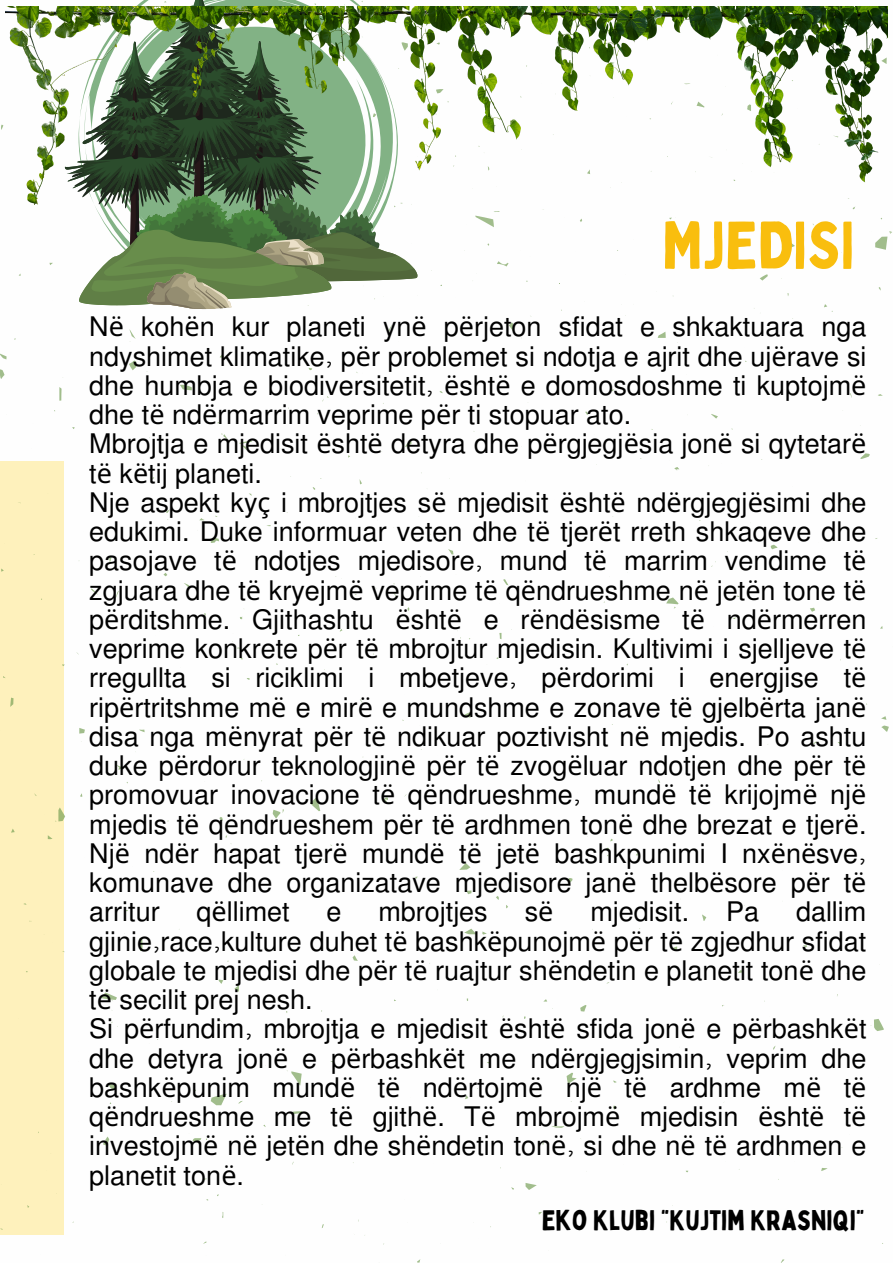
<style>
.page{position:relative;width:893px;height:1263px;background:#fff}
.page>*{position:absolute;margin:0;border:0;box-sizing:border-box;transform-origin:0 0}
.t1{font:65.47px "Bobby Jones";color:#f9be0e}
.t2{font:27.75px "Bobby Jones";color:#000}
.t3{font:27px/29.2px "Mukti";color:#000}
.s1{font-family:"Noto Sans"}
</style>
<div class="page">
<div style="left:0;top:461px;width:64px;height:773px;background:#fef1bc"></div>
<svg style="left:91px;top:588px;width:7px;height:7px"></svg>
<svg style="left:129px;top:360px;width:7px;height:10px"></svg>
<svg style="left:10px;top:698px;width:4px;height:9px"></svg>
<svg style="left:220px;top:354px;width:4px;height:4px"></svg>
<svg style="left:234px;top:985px;width:5px;height:6px"></svg>
<svg style="left:103px;top:1136px;width:6px;height:9px"></svg>
<svg style="left:497px;top:261px;width:11px;height:6px"></svg>
<svg style="left:139px;top:938px;width:3px;height:13px"></svg>
<svg style="left:499px;top:633px;width:2px;height:6px"></svg>
<svg style="left:219px;top:817px;width:4px;height:4px"></svg>
<svg style="left:101px;top:992px;width:16px;height:9px"></svg>
<svg style="left:108px;top:1084px;width:7px;height:5px"></svg>
<svg style="left:211px;top:1094px;width:16px;height:11px"></svg>
<svg style="left:551px;top:1126px;width:13px;height:2px"></svg>
<svg style="left:771px;top:545px;width:6px;height:4px"></svg>
<svg style="left:674px;top:467px;width:5px;height:4px"></svg>
<svg style="left:0;top:369px;width:5px;height:10px"></svg>
<svg style="left:310px;top:797px;width:10px;height:14px"></svg>
<svg style="left:580px;top:1005px;width:6px;height:6px"></svg>
<svg style="left:860px;top:453px;width:10px;height:6px"></svg>
<svg style="left:59px;top:387px;width:3px;height:14px"></svg>
<svg style="left:821px;top:1168px;width:6px;height:3px"></svg>
<svg style="left:239px;top:441px;width:13px;height:9px"></svg>
<svg style="left:210px;top:537px;width:9px;height:6px"></svg>
<svg style="left:509px;top:322px;width:5px;height:11px"></svg>
<svg style="left:352px;top:955px;width:6px;height:6px"></svg>
<svg style="left:870px;top:1019px;width:14px;height:12px"></svg>
<svg style="left:475px;top:211px;width:24px;height:16px"></svg>
<svg style="left:666px;top:597px;width:12px;height:12px"></svg>
<svg style="left:657px;top:332px;width:9px;height:6px"></svg>
<svg style="left:180px;top:384px;width:12px;height:6px"></svg>
<svg style="left:702px;top:914px;width:4px;height:7px"></svg>
<svg style="left:79px;top:728px;width:6px;height:6px"></svg>
<svg style="left:448px;top:549px;width:5px;height:5px"></svg>
<svg style="left:466px;top:890px;width:5px;height:4px"></svg>
<svg style="left:139px;top:729px;width:6px;height:3px"></svg>
<svg style="left:464px;top:929px;width:12px;height:5px"></svg>
<svg style="left:711px;top:414px;width:7px;height:5px"></svg>
<svg style="left:673px;top:946px;width:4px;height:5px"></svg>
<svg style="left:116px;top:765px;width:6px;height:5px"></svg>
<svg style="left:566px;top:1072px;width:10px;height:12px"></svg>
<svg style="left:525px;top:1183px;width:12px;height:7px"></svg>
<svg style="left:129px;top:329px;width:7px;height:13px"></svg>
<svg style="left:568px;top:878px;width:4px;height:5px"></svg>
<svg style="left:219px;top:979px;width:4px;height:5px"></svg>
<svg style="left:824px;top:304px;width:9px;height:8px"></svg>
<svg style="left:784px;top:239px;width:16px;height:8px"></svg>
<svg style="left:221px;top:433px;width:7px;height:7px"></svg>
<svg style="left:192px;top:1138px;width:15px;height:4px"></svg>
<svg style="left:459px;top:863px;width:11px;height:7px"></svg>
<svg style="left:383px;top:797px;width:5px;height:5px"></svg>
<svg style="left:503px;top:579px;width:5px;height:6px"></svg>
<svg style="left:881px;top:716px;width:8px;height:15px"></svg>
<svg style="left:405px;top:441px;width:6px;height:6px"></svg>
<svg style="left:760px;top:274px;width:7px;height:7px"></svg>
<svg style="left:0;top:354px;width:7px;height:5px"></svg>
<svg style="left:11px;top:829px;width:4px;height:4px"></svg>
<svg style="left:291px;top:1111px;width:11px;height:3px"></svg>
<svg style="left:875px;top:231px;width:17px;height:19px"></svg>
<svg style="left:287px;top:1070px;width:15px;height:16px"></svg>
<svg style="left:273px;top:809px;width:11px;height:10px"></svg>
<svg style="left:810px;top:608px;width:5px;height:4px"></svg>
<svg style="left:463px;top:712px;width:7px;height:6px"></svg>
<svg style="left:55px;top:807px;width:10px;height:15px"></svg>
<svg style="left:79px;top:0;width:339px;height:310px"></svg>
<img style="left:6px;top:6px;width:881px;height:198px">
<p class="t1" style="left:662px;top:204px;width:193px">MJEDISI</p>
<p class="t3" style="left:89px;top:311px;width:778px">N<span class="s1">ë</span> koh<span class="s1">ë</span>n kur planeti yn<span class="s1">ë</span> p<span class="s1">ë</span>rjeton sfidat e shkaktuara nga ndyshimet klimatike, p<span class="s1">ë</span>r problemet si ndotja e ajrit dhe uj<span class="s1">ë</span>rave si dhe humbja e biodiversitetit, <span class="s1">ë</span>sht<span class="s1">ë</span> e domosdoshme ti kuptojm<span class="s1">ë </span>dhe t<span class="s1">ë</span> nd<span class="s1">ë</span>rmarrim veprime p<span class="s1">ë</span>r ti stopuar ato.<br>Mbrojtja e mjedisit <span class="s1">ë</span>sht<span class="s1">ë</span> detyra dhe p<span class="s1">ë</span>rgjegj<span class="s1">ë</span>sia jon<span class="s1">ë</span> si qytetar<span class="s1">ë </span>t<span class="s1">ë</span> k<span class="s1">ë</span>tij planeti.<br>Nje aspekt ky<span class="s1">ç</span> i mbrojtjes s<span class="s1">ë</span> mjedisit <span class="s1">ë</span>sht<span class="s1">ë</span> nd<span class="s1">ë</span>rgjegj<span class="s1">ë</span>simi dhe edukimi. Duke informuar veten dhe t<span class="s1">ë</span> tjer<span class="s1">ë</span>t rreth shkaqeve dhe pasojave t<span class="s1">ë</span> ndotjes mjedisore, mund t<span class="s1">ë</span> marrim vendime t<span class="s1">ë </span>zgjuara dhe t<span class="s1">ë</span> kryejm<span class="s1">ë</span> veprime t<span class="s1">ë</span> q<span class="s1">ë</span>ndrueshme n<span class="s1">ë</span> jet<span class="s1">ë</span>n tone t<span class="s1">ë </span>p<span class="s1">ë</span>rditshme. Gjithashtu <span class="s1">ë</span>sht<span class="s1">ë</span> e r<span class="s1">ë</span>nd<span class="s1">ë</span>sisme t<span class="s1">ë</span> nd<span class="s1">ë</span>rmerren veprime konkrete p<span class="s1">ë</span>r t<span class="s1">ë</span> mbrojtur mjedisin. Kultivimi i sjelljeve t<span class="s1">ë </span>rregullta si riciklimi i mbetjeve, p<span class="s1">ë</span>rdorimi i energjise t<span class="s1">ë </span>rip<span class="s1">ë</span>rtritshme m<span class="s1">ë</span> e mir<span class="s1">ë</span> e mundshme e zonave t<span class="s1">ë</span> gjelb<span class="s1">ë</span>rta jan<span class="s1">ë </span>disa nga m<span class="s1">ë</span>nyrat p<span class="s1">ë</span>r t<span class="s1">ë</span> ndikuar poztivisht n<span class="s1">ë</span> mjedis. Po ashtu duke p<span class="s1">ë</span>rdorur teknologjin<span class="s1">ë</span> p<span class="s1">ë</span>r t<span class="s1">ë</span> zvog<span class="s1">ë</span>luar ndotjen dhe p<span class="s1">ë</span>r t<span class="s1">ë </span>promovuar inovacione t<span class="s1">ë</span> q<span class="s1">ë</span>ndrueshme, mund<span class="s1">ë</span> t<span class="s1">ë</span> krijojm<span class="s1">ë</span> nj<span class="s1">ë </span>mjedis t<span class="s1">ë</span> q<span class="s1">ë</span>ndrueshem p<span class="s1">ë</span>r t<span class="s1">ë</span> ardhmen ton<span class="s1">ë</span> dhe brezat e tjer<span class="s1">ë</span>.<br>Nj<span class="s1">ë</span> nd<span class="s1">ë</span>r hapat tjer<span class="s1">ë</span> mund<span class="s1">ë</span> t<span class="s1">ë</span> jet<span class="s1">ë</span> bashkpunimi I nx<span class="s1">ë</span>n<span class="s1">ë</span>sve, komunave dhe organizatave mjedisore jan<span class="s1">ë</span> thelb<span class="s1">ë</span>sore p<span class="s1">ë</span>r t<span class="s1">ë </span>arritur</p>
<p class="t3" style="left:197px;top:896px;width:95px">q<span class="s1">ë</span>llimet</p>
<p class="t3" style="left:327px;top:896px;width:16px">e</p>
<p class="t3" style="left:378px;top:896px;width:111px">mbrojtjes</p>
<p class="t3" style="left:525px;top:896px;width:30px">s<span class="s1">ë</span></p>
<p class="t3" style="left:590px;top:896px;width:100px">mjedisit.</p>
<p class="t3" style="left:726px;top:896px;width:34px">Pa</p>
<p class="t3" style="left:89px;top:896px;width:778px;text-indent:706px">dallim gjinie,race,kulture duhet t<span class="s1">ë</span> bashk<span class="s1">ë</span>punojm<span class="s1">ë</span> p<span class="s1">ë</span>r t<span class="s1">ë</span> zgjedhur sfidat globale te mjedisi dhe p<span class="s1">ë</span>r t<span class="s1">ë</span> ruajtur sh<span class="s1">ë</span>ndetin e planetit ton<span class="s1">ë</span> dhe t<span class="s1">ë</span> secilit prej nesh.<br>Si p<span class="s1">ë</span>rfundim, mbrojtja e mjedisit <span class="s1">ë</span>sht<span class="s1">ë</span> sfida jon<span class="s1">ë</span> e p<span class="s1">ë</span>rbashk<span class="s1">ë</span>t dhe detyra jon<span class="s1">ë</span> e p<span class="s1">ë</span>rbashk<span class="s1">ë</span>t me nd<span class="s1">ë</span>rgjegjsimin, veprim dhe bashk<span class="s1">ë</span>punim mund<span class="s1">ë</span> t<span class="s1">ë</span> nd<span class="s1">ë</span>rtojm<span class="s1">ë</span> nj<span class="s1">ë</span> t<span class="s1">ë</span> ardhme m<span class="s1">ë</span> t<span class="s1">ë </span>q<span class="s1">ë</span>ndrueshme me t<span class="s1">ë</span> gjith<span class="s1">ë</span>. T<span class="s1">ë</span> mbrojm<span class="s1">ë</span> mjedisin <span class="s1">ë</span>sht<span class="s1">ë</span> t<span class="s1">ë </span>investojm<span class="s1">ë</span> n<span class="s1">ë</span> jet<span class="s1">ë</span>n dhe sh<span class="s1">ë</span>ndetin ton<span class="s1">ë</span>, si dhe n<span class="s1">ë</span> t<span class="s1">ë</span> ardhmen e planetit ton<span class="s1">ë</span>.</p>
<h1 class="t2" style="left:542px;top:1202px;width:324px">EKO KLUBI “KUJTIM KRASNIQI”</h1>
</div>
